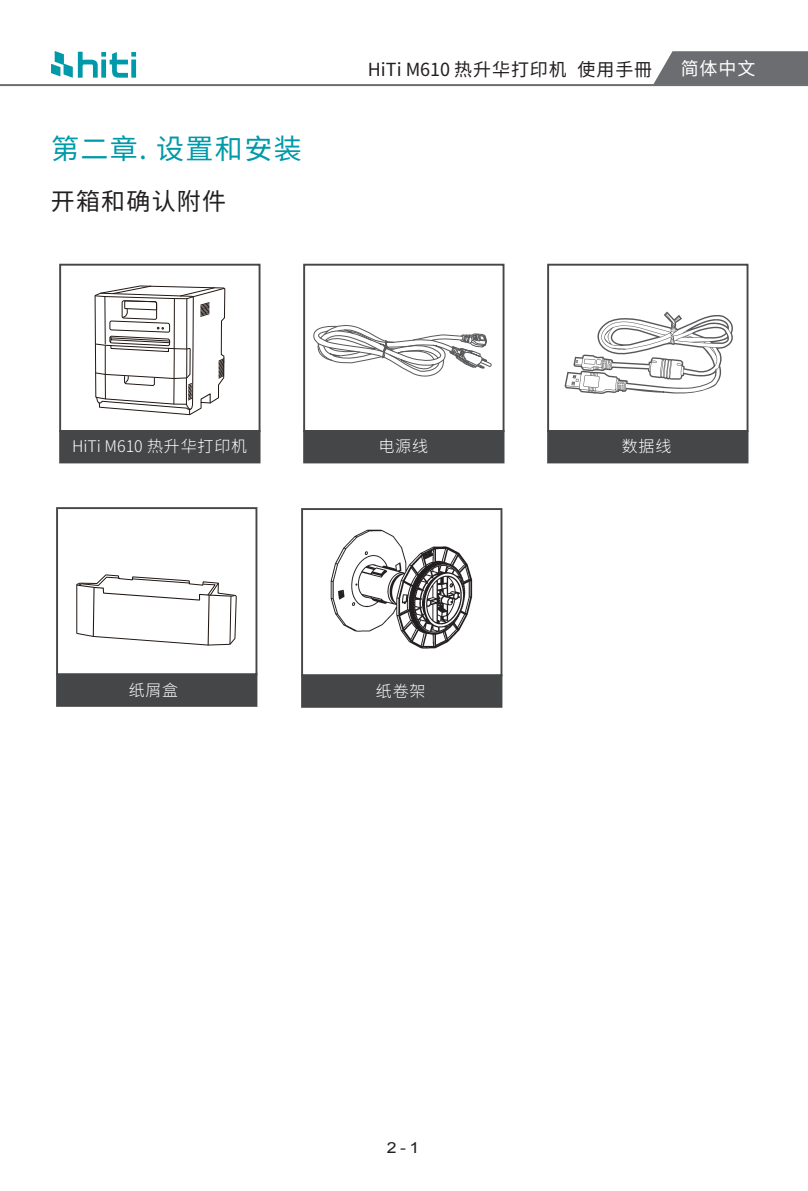
<style>
.page{position:relative;width:808px;height:1191px;background:#fff}
.page>*{position:absolute;margin:0;border:0;box-sizing:border-box;transform-origin:0 0}
.t1{font:28px "Noto Sans CJ Ktc";letter-spacing:.05em;color:#0099a9}
.t2{font:24px "Noto Sans CJ Ktc";letter-spacing:.05em;color:#221f21}
.t3{font:18px "Noto Sans CJ Ktc";letter-spacing:.05em;color:#231f20}
.t4{font:18px "Noto Sans CJ Ktc";color:#fff}
.t5{font:300 16px "Noto Sans CJ Ktc";color:#fff}
.t6{font:300 16px "Noto Sans CJ Ktc";letter-spacing:.05em;color:#fff}
.t7{font:15.2px "Arial";color:#221f21;scale:1.16 1}
</style>
<div class="page">
<div style="left:59px;top:430px;width:201px;height:33px;background:#454647"></div>
<div style="left:303px;top:430px;width:201px;height:33px;background:#454647"></div>
<div style="left:547px;top:430px;width:201px;height:33px;background:#454647"></div>
<div style="left:56px;top:673px;width:201px;height:34px;background:#454647;border:2px solid #454647"></div>
<div style="left:301px;top:674px;width:201px;height:34px;background:#454647;border:2px solid #454647"></div>
<div style="left:59px;top:264px;width:201px;height:168px;border:2px solid #454647"></div>
<div style="left:303px;top:264px;width:201px;height:168px;border:2px solid #454647"></div>
<div style="left:547px;top:264px;width:201px;height:168px;border:2px solid #454647"></div>
<div style="left:56px;top:507px;width:201px;height:168px;border:2px solid #454647"></div>
<div style="left:301px;top:508px;width:201px;height:168px;border:2px solid #454647"></div>
<hr style="left:0;top:84px;width:808px;height:2px;background:#6c6d70">
<svg style="left:51px;top:51px;width:85px;height:27px"></svg>
<svg style="left:653px;top:51px;width:155px;height:33px;background:#76777a"></svg>
<svg style="left:95px;top:285px;width:130px;height:130px"></svg>
<svg style="left:564px;top:311px;width:169px;height:83px"></svg>
<svg style="left:313px;top:325px;width:179px;height:52px"></svg>
<svg style="left:76px;top:574px;width:161px;height:72px"></svg>
<img style="left:330px;top:529px;width:143px;height:120px">
<h1 class="t1" style="left:51px;top:133px;width:252px">第二章. 设置和安装</h1>
<h2 class="t2" style="left:51px;top:188px;width:177px">开箱和确认附件</h2>
<p class="t3" style="left:368px;top:59px;width:286px">HiTi M610 热升华打印机 使用手冊</p>
<p class="t4" style="left:681px;top:58px;width:76px">简体中文</p>
<p class="t5" style="left:72px;top:437px;width:177px">HiTi M610 热升华打印机</p>
<p class="t6" style="left:378px;top:437px;width:51px">电源线</p>
<p class="t6" style="left:622px;top:437px;width:51px">数据线</p>
<p class="t6" style="left:129px;top:680px;width:51px">纸屑盒</p>
<p class="t6" style="left:376px;top:681px;width:51px">纸卷架</p>
<p class="t7" style="left:387px;top:1137px;width:29px">2-1</p>
</div>
